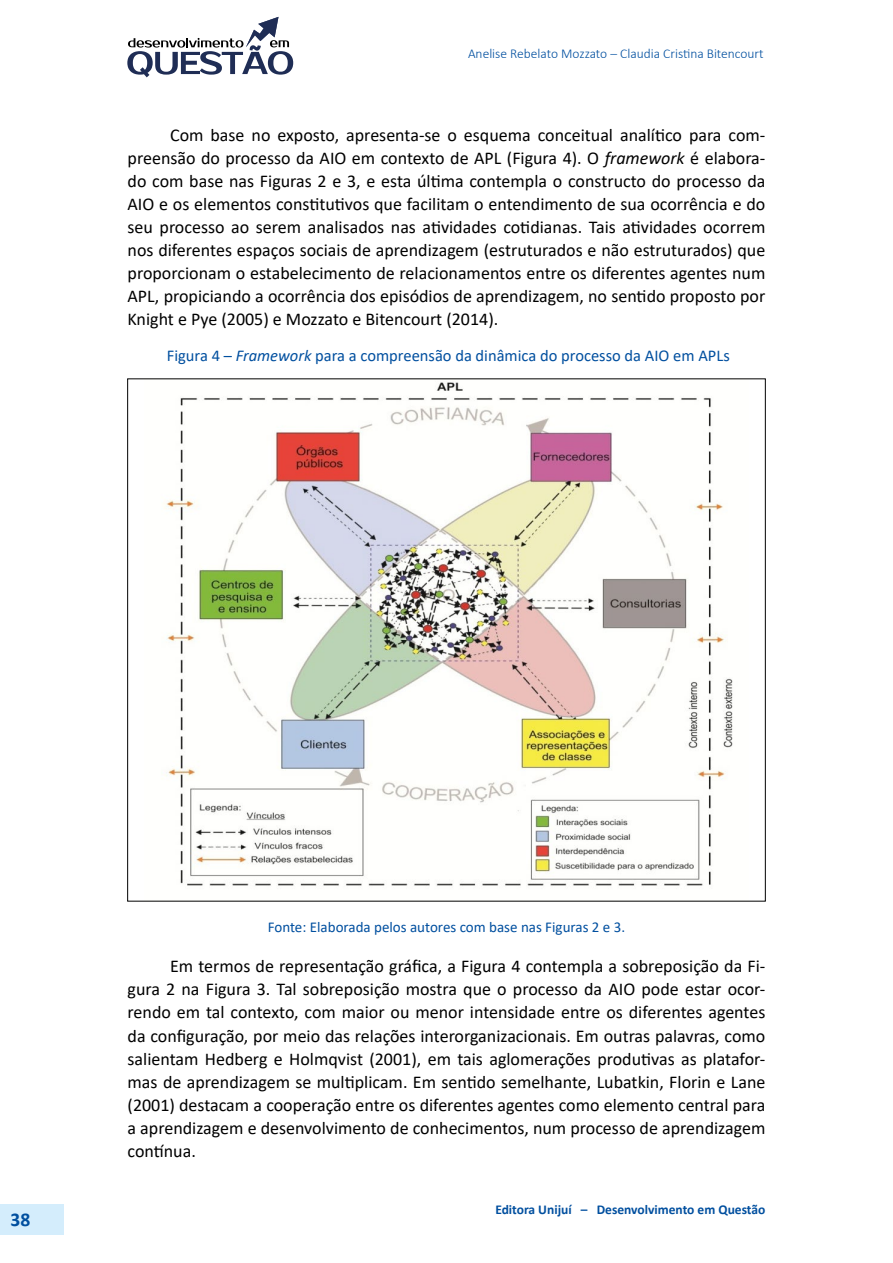
<style>
.page{position:relative;width:893px;height:1263px;background:#fff}
.page>*{position:absolute;margin:0;border:0;box-sizing:border-box;transform-origin:0 0}
.t1{font:700 19.5px "Calibri";color:#004f9f}
.t2{font:18px/23.1px "Calibri";color:#000;text-align:justify}
.t3{font:16.5px "Calibri";color:#004f9f}
.t4{font:15px "Calibri";color:#004f9f}
.t5{font:300 13.5px "Calibri";color:#004f9f}
.t6{font:700 13.5px "Calibri";color:#004f9f}
.s1{font-style:italic}
</style>
<div class="page">
<div style="left:0;top:1204px;width:64px;height:30px;background:#d4edfc"></div>
<svg style="left:127px;top:17px;width:166px;height:60px"></svg>
<img style="left:164px;top:382px;width:569px;height:504px">
<p class="t5" style="left:468px;top:45px;width:297px">Anelise Rebelato Mozzato – Claudia Cristina Bitencourt</p>
<p class="t2" style="left:128px;top:123px;width:639px;text-indent:43px">Com base no exposto, apresenta-se o esquema conceitual analítico para com&shy;preensão do processo da AIO em contexto de APL (Figura 4). O <span class="s1">framework</span> é elabora&shy;do com base nas Figuras 2 e 3, e esta última contempla o constructo do processo da AIO e os elementos constitutivos que facilitam o entendimento de sua ocorrência e do seu processo ao serem analisados nas atividades cotidianas. Tais atividades ocorrem nos diferentes espaços sociais de aprendizagem (estruturados e não estruturados) que proporcionam o estabelecimento de relacionamentos entre os diferentes agentes num APL, propiciando a ocorrência dos episódios de aprendizagem, no sentido proposto por Knight e Pye (2005) e Mozzato e Bitencourt (2014).</p>
<p class="t3" style="left:167px;top:344px;width:564px">Figura 4 – <span class="s1">Framework</span> para a compreensão da dinâmica do processo da AIO em APLs</p>
<p class="t1" style="left:11px;top:1206px;width:21px">38</p>
<p class="t4" style="left:268px;top:917px;width:359px">Fonte: Elaborada pelos autores com base nas Figuras 2 e 3.</p>
<p class="t2" style="left:128px;top:954px;width:639px;text-indent:43px">Em termos de representação gráfica, a Figura 4 contempla a sobreposição da Fi&shy;gura 2 na Figura 3. Tal sobreposição mostra que o processo da AIO pode estar ocor&shy;rendo em tal contexto, com maior ou menor intensidade entre os diferentes agentes da configuração, por meio das relações interorganizacionais. Em outras palavras, como salientam Hedberg e Holmqvist (2001), em tais aglomerações produtivas as platafor&shy;mas de aprendizagem se multiplicam. Em sentido semelhante, Lubatkin, Florin e Lane (2001) destacam a cooperação entre os diferentes agentes como elemento central para a aprendizagem e desenvolvimento de conhecimentos, num processo de aprendizagem contínua.</p>
<p class="t6" style="left:495px;top:1200px;width:272px">Editora Unijuí – Desenvolvimento em Questão</p>
</div>
